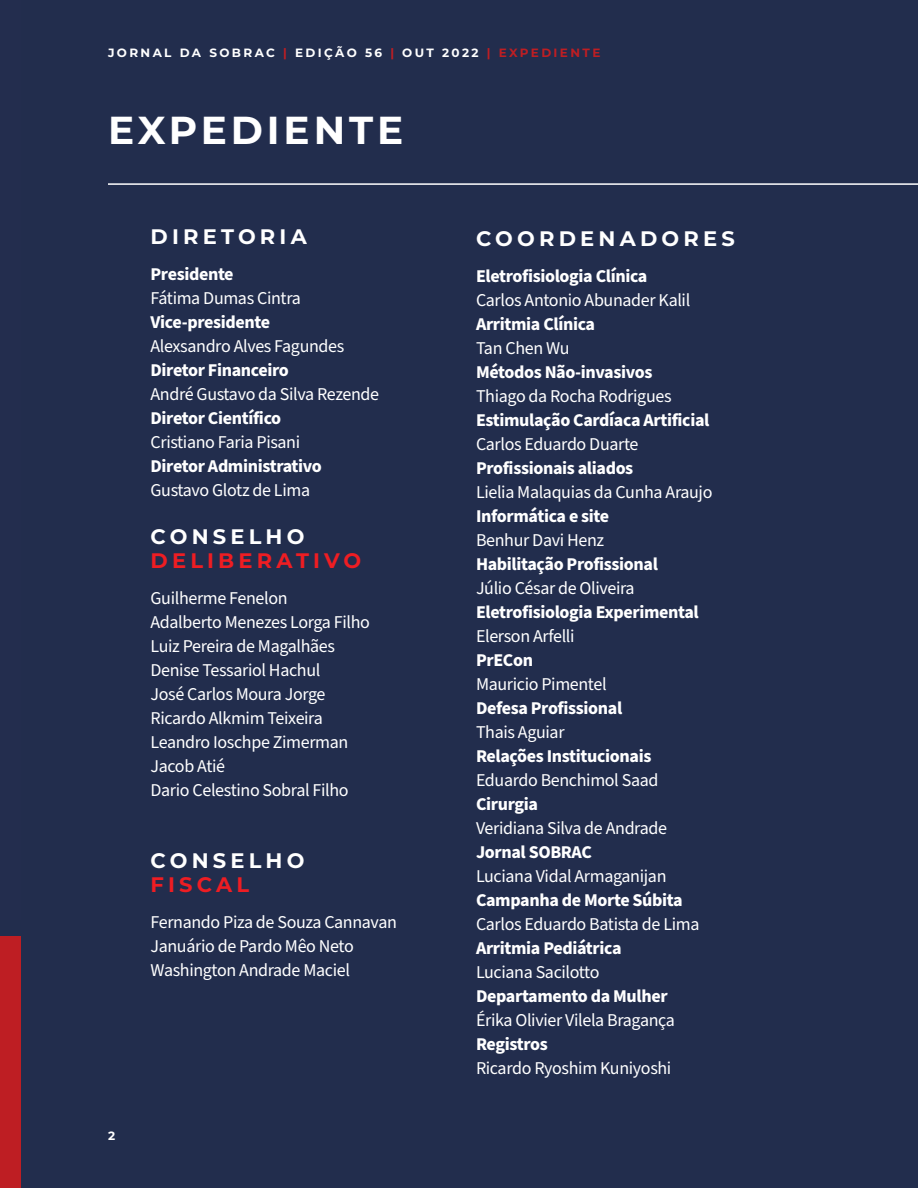
<style>
.page{position:relative;width:918px;height:1188px;background:#222d4d}
.page>*{position:absolute;margin:0;border:0;box-sizing:border-box;transform-origin:0 0}
.t1{font:700 39px "Montserrat";letter-spacing:.1em;color:#fff}
.t2{font:700 21px "Montserrat";letter-spacing:.2em;color:#fff}
.t3{font:700 21px "Montserrat";letter-spacing:.2em;color:#ee1d23}
.t4{font:18px/24px "Source Sans Pro";letter-spacing:-.02em;color:#fff}
.t5{font:700 18px "Source Sans Pro";letter-spacing:-.02em;color:#fff}
.t6{font:700 12px "Montserrat";letter-spacing:.2em;color:#fff}
.s1{color:#be1e23}
</style>
<div class="page">
<div style="left:0;top:936px;width:21px;height:252px;background:#be1e23"></div>
<hr style="left:108px;top:183px;width:810px;height:2px;background:#fff">
<p class="t6" style="left:108px;top:44px;width:494px">JORNAL DA SOBRAC <span class="s1">|</span> EDIÇÃO 56 <span class="s1">|</span> OUT 2022 <span class="s1">| EXPEDIENTE</span></p>
<h1 class="t1" style="left:108px;top:102px;width:297px">EXPEDIENTE</h1>
<p class="t2" style="left:151px;top:221px;width:158px">DIRETORIA</p>
<p class="t5" style="left:151px;top:261px;width:85px">Presidente</p>
<p class="t4" style="left:151px;top:286px;width:152px">Fátima Dumas Cintra</p>
<p class="t5" style="left:151px;top:309px;width:121px">Vice-presidente</p>
<p class="t4" style="left:151px;top:334px;width:195px">Alexsandro Alves Fagundes</p>
<p class="t5" style="left:151px;top:357px;width:140px">Diretor Financeiro</p>
<p class="t4" style="left:151px;top:382px;width:230px">André Gustavo da Silva Rezende</p>
<p class="t5" style="left:151px;top:405px;width:132px">Diretor Científico</p>
<p class="t4" style="left:151px;top:430px;width:151px">Cristiano Faria Pisani</p>
<p class="t5" style="left:151px;top:453px;width:173px">Diretor Administrativo</p>
<p class="t4" style="left:151px;top:478px;width:161px">Gustavo Glotz de Lima</p>
<p class="t2" style="left:151px;top:521px;width:156px">CONSELHO</p>
<p class="t3" style="left:151px;top:545px;width:212px">DELIBERATIVO</p>
<p class="t4" style="left:151px;top:586px;width:221px">Guilherme Fenelon<br>Adalberto Menezes Lorga Filho<br>Luiz Pereira de Magalhães<br>Denise Tessariol Hachul<br>José Carlos Moura Jorge<br>Ricardo Alkmim Teixeira<br>Leandro Ioschpe Zimerman<br>Jacob Atié<br>Dario Celestino Sobral Filho</p>
<p class="t2" style="left:151px;top:845px;width:156px">CONSELHO</p>
<p class="t3" style="left:151px;top:869px;width:100px">FISCAL</p>
<p class="t4" style="left:151px;top:910px;width:248px">Fernando Piza de Souza Cannavan<br>Januário de Pardo Mêo Neto<br>Washington Andrade Maciel</p>
<p class="t6" style="left:108px;top:1127px;width:9px">2</p>
<p class="t2" style="left:476px;top:223px;width:260px">COORDENADORES</p>
<p class="t5" style="left:476px;top:264px;width:173px">Eletrofisiologia Clínica</p>
<p class="t4" style="left:476px;top:288px;width:216px">Carlos Antonio Abunader Kalil</p>
<p class="t5" style="left:476px;top:312px;width:121px">Arritmia Clínica</p>
<p class="t4" style="left:476px;top:336px;width:95px">Tan Chen Wu</p>
<p class="t5" style="left:476px;top:360px;width:178px">Métodos Não-invasivos</p>
<p class="t4" style="left:476px;top:384px;width:197px">Thiago da Rocha Rodrigues</p>
<p class="t5" style="left:476px;top:408px;width:235px">Estimulação Cardíaca Artificial</p>
<p class="t4" style="left:476px;top:432px;width:164px">Carlos Eduardo Duarte</p>
<p class="t5" style="left:476px;top:456px;width:159px">Profissionais aliados</p>
<p class="t4" style="left:476px;top:480px;width:238px">Lielia Malaquias da Cunha Araujo</p>
<p class="t5" style="left:476px;top:504px;width:135px">Informática e site</p>
<p class="t4" style="left:476px;top:528px;width:130px">Benhur Davi Henz</p>
<p class="t5" style="left:476px;top:552px;width:184px">Habilitação Profissional</p>
<p class="t4" style="left:476px;top:576px;width:160px">Júlio César de Oliveira</p>
<p class="t5" style="left:476px;top:600px;width:224px">Eletrofisiologia Experimental</p>
<p class="t4" style="left:476px;top:624px;width:100px">Elerson Arfelli</p>
<p class="t5" style="left:476px;top:648px;width:59px">PrECon</p>
<p class="t4" style="left:476px;top:672px;width:132px">Mauricio Pimentel</p>
<p class="t5" style="left:476px;top:696px;width:148px">Defesa Profissional</p>
<p class="t4" style="left:476px;top:720px;width:90px">Thais Aguiar</p>
<p class="t5" style="left:476px;top:744px;width:177px">Relações Institucionais</p>
<p class="t4" style="left:476px;top:768px;width:184px">Eduardo Benchimol Saad</p>
<p class="t5" style="left:476px;top:792px;width:63px">Cirurgia</p>
<p class="t4" style="left:476px;top:816px;width:193px">Veridiana Silva de Andrade</p>
<p class="t5" style="left:476px;top:840px;width:117px">Jornal SOBRAC</p>
<p class="t4" style="left:476px;top:864px;width:192px">Luciana Vidal Armaganijan</p>
<p class="t5" style="left:476px;top:888px;width:208px">Campanha de Morte Súbita</p>
<p class="t4" style="left:476px;top:912px;width:225px">Carlos Eduardo Batista de Lima</p>
<p class="t5" style="left:476px;top:935px;width:147px">Arritmia Pediátrica</p>
<p class="t4" style="left:476px;top:960px;width:125px">Luciana Sacilotto</p>
<p class="t5" style="left:476px;top:983px;width:193px">Departamento da Mulher</p>
<p class="t4" style="left:476px;top:1008px;width:200px">Érika Olivier Vilela Bragança</p>
<p class="t5" style="left:476px;top:1031px;width:73px">Registros</p>
<p class="t4" style="left:476px;top:1056px;width:197px">Ricardo Ryoshim Kuniyoshi</p>
</div>
